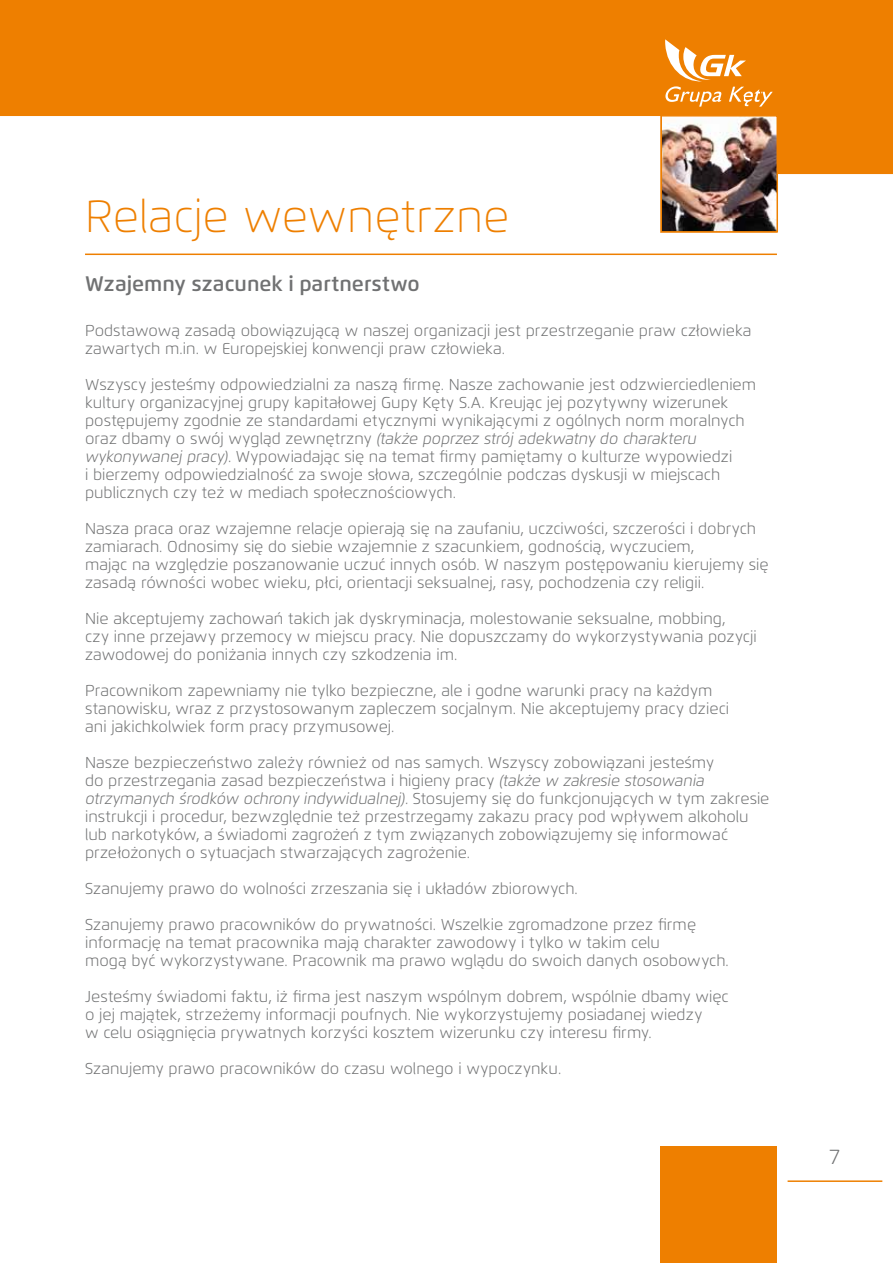
<style>
.page{position:relative;width:893px;height:1263px;background:#fff}
.page>*{position:absolute;margin:0;border:0;box-sizing:border-box;transform-origin:0 0}
.t1{font:100 45px "Flexo";color:#ee7f00}
.t2{font:600 21px "Flexo";color:#707172}
.t3{font:300 21px "Flexo";color:#707172}
.t4{font:300 15.75px/18px "Flexo";color:#707172}
.s1{font-style:italic}
</style>
<div class="page">
<hr style="left:788px;top:1180px;width:94px;height:2px;background:#ee7f00">
<svg style="left:0;top:0;width:893px;height:174px;fill:#ee7f00"></svg>
<div style="left:661px;top:1147px;width:116px;height:116px;background:#ee7f00"></div>
<svg style="left:665px;top:39px;width:108px;height:68px"></svg>
<hr style="left:85px;top:254px;width:692px;height:1px;background:#ee7f00">
<img style="left:663px;top:118px;width:112px;height:112px">
<div style="left:660px;top:115px;width:118px;height:118px;border:2px solid #ee7f00"></div>
<h1 class="t1" style="left:85px;top:189px;width:426px">Relacje wewnętrzne</h1>
<h2 class="t2" style="left:85px;top:271px;width:336px">Wzajemny szacunek i partnerstwo</h2>
<p class="t4" style="left:85px;top:322px;width:668px">Podstawową zasadą obowiązującą w naszej organizacji jest przestrzeganie praw człowieka zawartych m.in. w Europejskiej konwencji praw człowieka.</p>
<p class="t4" style="left:85px;top:376px;width:673px">Wszyscy jesteśmy odpowiedzialni za naszą firmę. Nasze zachowanie jest odzwierciedleniem kultury organizacyjnej grupy kapitałowej Gupy Kęty S.A. Kreując jej pozytywny wizerunek postępujemy zgodnie ze standardami etycznymi wynikającymi z ogólnych norm moralnych oraz dbamy o swój wygląd zewnętrzny <span class="s1">(także poprzez strój adekwatny do charakteru wykonywanej pracy)</span>. Wypowiadając się na temat firmy pamiętamy o kulturze wypowiedzi<br>i bierzemy odpowiedzialność za swoje słowa, szczególnie podczas dyskusji w miejscach publicznych czy też w mediach społecznościowych.</p>
<p class="t4" style="left:85px;top:520px;width:685px">Nasza praca oraz wzajemne relacje opierają się na zaufaniu, uczciwości, szczerości i dobrych zamiarach. Odnosimy się do siebie wzajemnie z szacunkiem, godnością, wyczuciem,<br>mając na względzie poszanowanie uczuć innych osób. W naszym postępowaniu kierujemy się zasadą równości wobec wieku, płci, orientacji seksualnej, rasy, pochodzenia czy religii.</p>
<p class="t4" style="left:85px;top:610px;width:673px">Nie akceptujemy zachowań takich jak dyskryminacja, molestowanie seksualne, mobbing,<br>czy inne przejawy przemocy w miejscu pracy. Nie dopuszczamy do wykorzystywania pozycji zawodowej do poniżania innych czy szkodzenia im.</p>
<p class="t4" style="left:85px;top:682px;width:646px">Pracownikom zapewniamy nie tylko bezpieczne, ale i godne warunki pracy na każdym stanowisku, wraz z przystosowanym zapleczem socjalnym. Nie akceptujemy pracy dzieci ani jakichkolwiek form pracy przymusowej.</p>
<p class="t4" style="left:85px;top:754px;width:686px">Nasze bezpieczeństwo zależy również od nas samych. Wszyscy zobowiązani jesteśmy<br>do przestrzegania zasad bezpieczeństwa i higieny pracy <span class="s1">(także w zakresie stosowania otrzymanych środków ochrony indywidualnej).</span> Stosujemy się do funkcjonujących w tym zakresie instrukcji i procedur, bezwzględnie też przestrzegamy zakazu pracy pod wpływem alkoholu lub narkotyków, a świadomi zagrożeń z tym związanych zobowiązujemy się informować przełożonych o sytuacjach stwarzających zagrożenie.</p>
<p class="t4" style="left:85px;top:880px;width:494px">Szanujemy prawo do wolności zrzeszania się i układów zbiorowych.</p>
<p class="t4" style="left:85px;top:916px;width:645px">Szanujemy prawo pracowników do prywatności. Wszelkie zgromadzone przez firmę informację na temat pracownika mają charakter zawodowy i tylko w takim celu<br>mogą być wykorzystywane. Pracownik ma prawo wglądu do swoich danych osobowych.</p>
<p class="t4" style="left:85px;top:988px;width:645px">Jesteśmy świadomi faktu, iż firma jest naszym wspólnym dobrem, wspólnie dbamy więc o jej majątek, strzeżemy informacji poufnych. Nie wykorzystujemy posiadanej wiedzy<br>w celu osiągnięcia prywatnych korzyści kosztem wizerunku czy interesu firmy.</p>
<p class="t4" style="left:85px;top:1060px;width:478px">Szanujemy prawo pracowników do czasu wolnego i wypoczynku.</p>
<h2 class="t3" style="left:829px;top:1143px;width:12px">7</h2>
</div>
